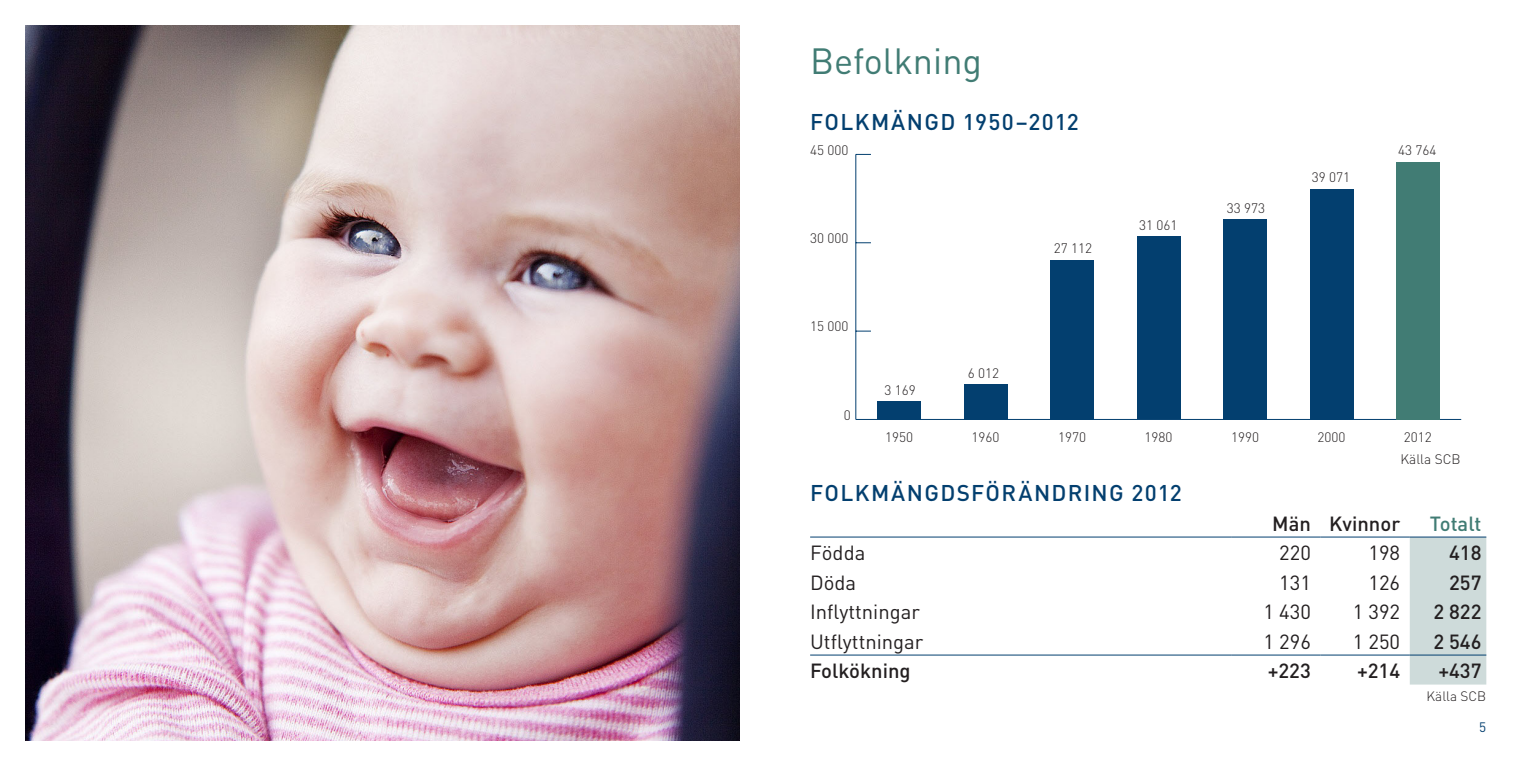
<style>
.page{position:relative;width:1531px;height:766px;background:#fff}
.page>*{position:absolute;margin:0;border:0;box-sizing:border-box;transform-origin:0 0}
.Rubrik{font:36px "DIN";color:#417c74}
.Underrubrik{font:500 22.5px "DIN";letter-spacing:.055em;color:#033f6f}
.rubrik_tabell_hö{font:500 20.25px "DIN";color:#231f20}
.tabell_vä{font:20.25px "DIN";color:#231f20}
.tabell_hö{font:20.25px "DIN";color:#231f20}
.rubrik_tabell_vä{font:500 20.25px "DIN";color:#231f20}
.rubrik_tabell_2009{font:500 20.25px "DIN";color:#417c74}
.t1{font:300 13.72px "DIN";color:#231f20}
.Källa{font:300 13.5px "DIN";color:#231f20}
.t2{font:13.5px "DIN";color:#033f6f}
</style>
<div class="page">
<img style="left:26px;top:26px;width:714px;height:714px">
<div style="left:1410px;top:537px;width:76px;height:147px;background:#cedbda"></div>
<hr style="left:810px;top:654px;width:421px;height:1px;background:#033f6f">
<hr style="left:1231px;top:654px;width:89px;height:1px;background:#033f6f">
<hr style="left:1320px;top:654px;width:90px;height:1px;background:#033f6f">
<hr style="left:1410px;top:654px;width:76px;height:1px;background:#033f6f">
<hr style="left:810px;top:536px;width:421px;height:1px;background:#033f6f">
<hr style="left:1231px;top:536px;width:89px;height:1px;background:#033f6f">
<hr style="left:1320px;top:536px;width:90px;height:1px;background:#033f6f">
<hr style="left:1410px;top:536px;width:76px;height:1px;background:#033f6f">
<hr style="left:856px;top:419px;width:605px;height:1px;background:#033f6f">
<hr style="left:855px;top:154px;width:1px;height:265px;background:#033f6f">
<svg style="left:856px;top:330px;width:15px;height:1px"></svg>
<svg style="left:856px;top:242px;width:15px;height:1px"></svg>
<svg style="left:856px;top:154px;width:15px;height:1px"></svg>
<div style="left:877px;top:400px;width:44px;height:19px;background:#033f6f"></div>
<div style="left:964px;top:384px;width:43px;height:35px;background:#033f6f"></div>
<div style="left:1050px;top:260px;width:43px;height:159px;background:#033f6f"></div>
<div style="left:1137px;top:236px;width:43px;height:183px;background:#033f6f"></div>
<div style="left:1223px;top:219px;width:43px;height:200px;background:#033f6f"></div>
<div style="left:1310px;top:189px;width:43px;height:230px;background:#033f6f"></div>
<div style="left:1396px;top:162px;width:43px;height:257px;background:#417c74"></div>
<p class="Rubrik" style="left:810px;top:38px;width:173px">Befolkning</p>
<p class="Underrubrik" style="left:810px;top:108px;width:270px">FOLKMÄNGD 1950–2012</p>
<p class="t1" style="left:810px;top:141px;width:40px">45 000</p>
<p class="t1" style="left:810px;top:229px;width:40px">30 000</p>
<p class="t1" style="left:810px;top:318px;width:40px">15 000</p>
<p class="t1" style="left:844px;top:406px;width:9px">0</p>
<p class="t1" style="left:884px;top:381px;width:33px">3 169</p>
<p class="t1" style="left:968px;top:364px;width:33px">6 012</p>
<p class="t1" style="left:1053px;top:240px;width:40px">27 112</p>
<p class="t1" style="left:1139px;top:217px;width:40px">31 061</p>
<p class="t1" style="left:1226px;top:199px;width:40px">33 973</p>
<p class="t1" style="left:1312px;top:169px;width:40px">39 071</p>
<p class="t1" style="left:1398px;top:141px;width:40px">43 764</p>
<p class="t1" style="left:885px;top:428px;width:30px">1950</p>
<p class="t1" style="left:971px;top:428px;width:30px">1960</p>
<p class="t1" style="left:1058px;top:428px;width:30px">1970</p>
<p class="t1" style="left:1144px;top:428px;width:30px">1980</p>
<p class="t1" style="left:1231px;top:428px;width:30px">1990</p>
<p class="t1" style="left:1317px;top:428px;width:30px">2000</p>
<p class="t1" style="left:1404px;top:428px;width:30px">2012</p>
<p class="Underrubrik" style="left:810px;top:478px;width:373px">FOLKMÄNGDSFÖRÄNDRING 2012</p>
<p class="t1" style="left:1400px;top:450px;width:62px">Källa SCB</p>
<p class="rubrik_tabell_hö" style="left:1272px;top:510px;width:40px">Män</p>
<p class="rubrik_tabell_hö" style="left:1329px;top:510px;width:72px">Kvinnor</p>
<p class="rubrik_tabell_2009" style="left:1430px;top:510px;width:53px">Totalt</p>
<p class="tabell_vä" style="left:810px;top:540px;width:57px">Födda</p>
<p class="tabell_hö" style="left:1279px;top:540px;width:33px">220</p>
<p class="tabell_hö" style="left:1368px;top:540px;width:33px">198</p>
<p class="rubrik_tabell_hö" style="left:1449px;top:539px;width:34px">418</p>
<p class="tabell_vä" style="left:810px;top:569px;width:48px">Döda</p>
<p class="tabell_hö" style="left:1279px;top:569px;width:33px">131</p>
<p class="tabell_hö" style="left:1368px;top:569px;width:33px">126</p>
<p class="rubrik_tabell_hö" style="left:1449px;top:569px;width:34px">257</p>
<p class="tabell_vä" style="left:810px;top:599px;width:111px">Inflyttningar</p>
<p class="tabell_hö" style="left:1263px;top:599px;width:49px">1 430</p>
<p class="tabell_hö" style="left:1353px;top:599px;width:49px">1 392</p>
<p class="rubrik_tabell_hö" style="left:1433px;top:598px;width:50px">2 822</p>
<p class="tabell_vä" style="left:810px;top:628px;width:115px">Utflyttningar</p>
<p class="tabell_hö" style="left:1263px;top:628px;width:49px">1 296</p>
<p class="tabell_hö" style="left:1353px;top:628px;width:49px">1 250</p>
<p class="rubrik_tabell_hö" style="left:1433px;top:628px;width:50px">2 546</p>
<p class="rubrik_tabell_vä" style="left:810px;top:657px;width:102px">Folkökning</p>
<p class="rubrik_tabell_hö" style="left:1267px;top:657px;width:45px">+223</p>
<p class="rubrik_tabell_hö" style="left:1357px;top:657px;width:45px">+214</p>
<p class="rubrik_tabell_hö" style="left:1438px;top:657px;width:45px">+437</p>
<p class="Källa" style="left:1426px;top:688px;width:61px">Källa SCB</p>
<p class="t2" style="left:1479px;top:718px;width:9px">5</p>
</div>
